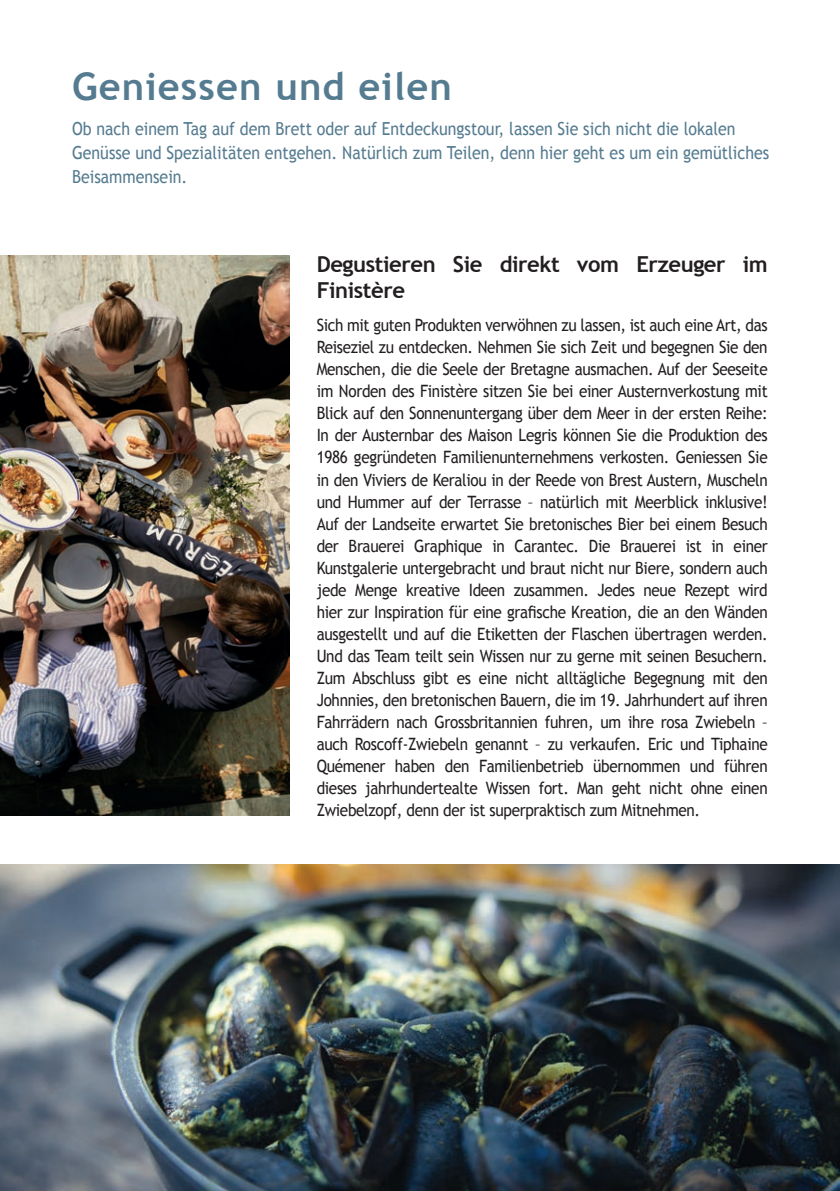
<style>
.page{position:relative;width:840px;height:1191px;background:#fff}
.page>*{position:absolute;margin:0;border:0;box-sizing:border-box;transform-origin:0 0}
.t1{font:700 38px "Trebuchet MS";letter-spacing:.03em;color:#557b90}
.t2{font:700 22px/26px "Trebuchet MS";letter-spacing:-.02em;color:#231f20}
.t3{font:18px/24px "Trebuchet MS";color:#557b90;scale:.89 1}
.t4{font:17px/22px "Trebuchet MS";letter-spacing:-.02em;color:#231f20;text-align:justify;scale:.9 1}
</style>
<div class="page">
<img style="left:0;top:256px;width:289px;height:559px">
<img style="left:0;top:865px;width:839px;height:326px">
<p class="t1" style="left:72px;top:63px;width:381px">Geniessen und eilen</p>
<p class="t3" style="left:72px;top:117px;width:784px">Ob nach einem Tag auf dem Brett oder auf Entdeckungstour, lassen Sie sich nicht die lokalen<br>Genüsse und Spezialitäten entgehen. Natürlich zum Teilen, denn hier geht es um ein gemütliches<br>Beisammensein.</p>
<p class="t2" style="left:316px;top:251px;width:452px">Degustieren Sie direkt vom Erzeuger im<br>Finistère</p>
<p class="t4" style="left:316px;top:315px;width:502px">Sich mit guten Produkten verwöhnen zu lassen, ist auch eine Art, das Reiseziel zu entdecken. Nehmen Sie sich Zeit und begegnen Sie den Menschen, die die Seele der Bretagne ausmachen. Auf der Seeseite im Norden des Finistère sitzen Sie bei einer Austernverkostung mit Blick auf den Sonnenuntergang über dem Meer in der ersten Reihe:<br>In der Austernbar des Maison Legris können Sie die Produktion des 1986 gegründeten Familienunternehmens verkosten. Geniessen Sie in den Viviers de Keraliou in der Reede von Brest Austern, Muscheln und Hummer auf der Terrasse – natürlich mit Meerblick inklusive!<br>Auf der Landseite erwartet Sie bretonisches Bier bei einem Besuch der Brauerei Graphique in Carantec. Die Brauerei ist in einer Kunstgalerie untergebracht und braut nicht nur Biere, sondern auch jede Menge kreative Ideen zusammen. Jedes neue Rezept wird hier zur Inspiration für eine grafische Kreation, die an den Wänden ausgestellt und auf die Etiketten der Flaschen übertragen werden.<br>Und das Team teilt sein Wissen nur zu gerne mit seinen Besuchern.<br>Zum Abschluss gibt es eine nicht alltägliche Begegnung mit den Johnnies, den bretonischen Bauern, die im 19. Jahrhundert auf ihren Fahrrädern nach Grossbritannien fuhren, um ihre rosa Zwiebeln – auch Roscoff-Zwiebeln genannt – zu verkaufen. Eric und Tiphaine Quémener haben den Familienbetrieb übernommen und führen dieses jahrhundertealte Wissen fort. Man geht nicht ohne einen Zwiebelzopf, denn der ist superpraktisch zum Mitnehmen.</p>
</div>
